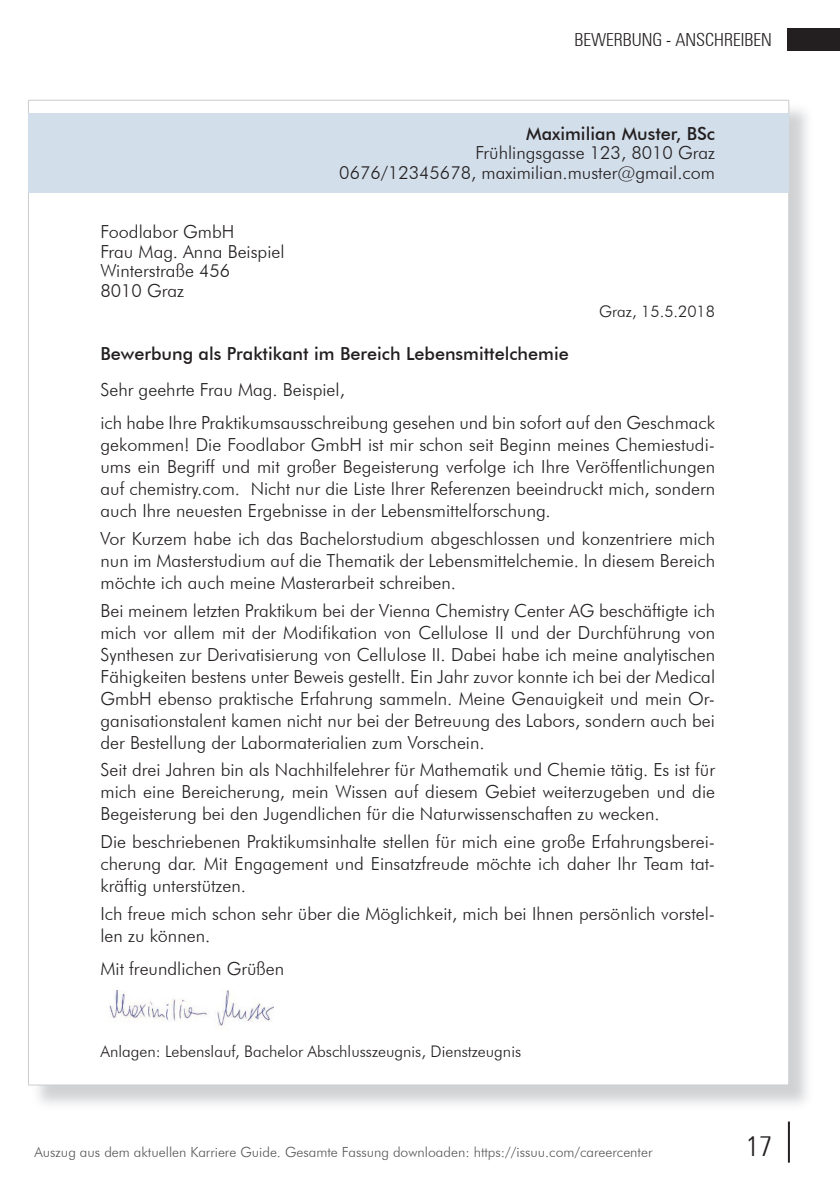
<style>
.page{position:relative;width:840px;height:1191px;background:#fff}
.page>*{position:absolute;margin:0;border:0;box-sizing:border-box;transform-origin:0 0}
.t1{font:300 condensed 28px "Zurich BT";color:#231f20}
.t2{font:300 18px/22px "Futura BT";color:#231f20;text-align:justify}
.t3{font:500 18px "Futura BT";color:#231f20}
.t4{font:300 condensed 18px "Zurich BT";color:#231f20}
.t5{font:300 16px "Futura BT";color:#231f20}
.t6{font:300 14px "Futura BT";color:#57585a}
</style>
<div class="page">
<hr style="left:787px;top:1121px;width:2px;height:41px;background:#231f20">
<img style="left:31px;top:103px;width:776px;height:1001px">
<div style="left:28px;top:100px;width:760px;height:985px;background:#fff;border:1px solid #cbccce"></div>
<div style="left:28px;top:113px;width:760px;height:80px;background:#d2deea"></div>
<div style="left:787px;top:28px;width:52px;height:23px;background:#231f20"></div>
<img style="left:109px;top:990px;width:164px;height:38px">
<p class="t4" style="left:574px;top:29px;width:199px">BEWERBUNG - ANSCHREIBEN</p>
<p class="t2" style="left:100px;top:221px;width:185px;line-height:19.6px;text-align:left">Foodlabor GmbH<br>Frau Mag. Anna Beispiel<br>Winterstraße 456<br>8010 Graz</p>
<p class="t3" style="left:526px;top:122px;width:190px">Maximilian Muster, BSc</p>
<p class="t2" style="left:339px;top:143px;width:377px;line-height:19.6px;text-align:right">Frühlingsgasse 123, 8010 Graz<br>0676/12345678, maximilian.muster@gmail.com</p>
<p class="t5" style="left:599px;top:301px;width:117px">Graz, 15.5.2018</p>
<p class="t3" style="left:100px;top:343px;width:469px">Bewerbung als Praktikant im Bereich Lebensmittelchemie</p>
<p class="t2" style="left:100px;top:372px;width:615px;line-height:33.6px">Sehr geehrte Frau Mag. Beispiel,<br>ich habe Ihre Praktikumsausschreibung gesehen und bin sofort auf den Geschmack</p>
<p class="t2" style="left:100px;top:434px;width:615px">gekommen! Die Foodlabor GmbH ist mir schon seit Beginn meines Chemiestudi&shy;ums ein Begriff und mit großer Begeisterung verfolge ich Ihre Veröffentlichungen auf chemistry.com. Nicht nur die Liste Ihrer Referenzen beeindruckt mich, sondern auch Ihre neuesten Ergebnisse in der Lebensmittelforschung.</p>
<p class="t2" style="left:100px;top:527px;width:616px">Vor Kurzem habe ich das Bachelorstudium abgeschlossen und konzentriere mich nun im Masterstudium auf die Thematik der Lebensmittelchemie. In diesem Bereich möchte ich auch meine Masterarbeit schreiben.</p>
<p class="t2" style="left:100px;top:599px;width:616px">Bei meinem letzten Praktikum bei der Vienna Chemistry Center AG beschäftigte ich mich vor allem mit der Modifikation von Cellulose II und der Durchführung von Synthesen zur Derivatisierung von Cellulose II. Dabei habe ich meine analytischen Fähigkeiten bestens unter Beweis gestellt. Ein Jahr zuvor konnte ich bei der Medical GmbH ebenso praktische Erfahrung sammeln. Meine Genauigkeit und mein Or&shy;ganisationstalent kamen nicht nur bei der Betreuung des Labors, sondern auch bei der Bestellung der Labormaterialien zum Vorschein.</p>
<p class="t2" style="left:100px;top:759px;width:615px">Seit drei Jahren bin als Nachhilfelehrer für Mathematik und Chemie tätig. Es ist für mich eine Bereicherung, mein Wissen auf diesem Gebiet weiterzugeben und die Begeisterung bei den Jugendlichen für die Naturwissenschaften zu wecken.</p>
<p class="t2" style="left:100px;top:830px;width:616px">Die beschriebenen Praktikumsinhalte stellen für mich eine große Erfahrungsberei&shy;cherung dar. Mit Engagement und Einsatzfreude möchte ich daher Ihr Team tat&shy;kräftig unterstützen.</p>
<p class="t2" style="left:100px;top:902px;width:616px">Ich freue mich schon sehr über die Möglichkeit, mich bei Ihnen persönlich vorstel&shy;len zu können.</p>
<p class="t2" style="left:100px;top:958px;width:185px">Mit freundlichen Grüßen</p>
<p class="t5" style="left:100px;top:1041px;width:422px">Anlagen: Lebenslauf, Bachelor Abschlusszeugnis, Dienstzeugnis</p>
<p class="t6" style="left:34px;top:1143px;width:619px">Auszug aus dem aktuellen Karriere Guide. Gesamte Fassung downloaden: https://issuu.com/careercenter</p>
<h1 class="t1" style="left:745px;top:1128px;width:27px">17</h1>
</div>
